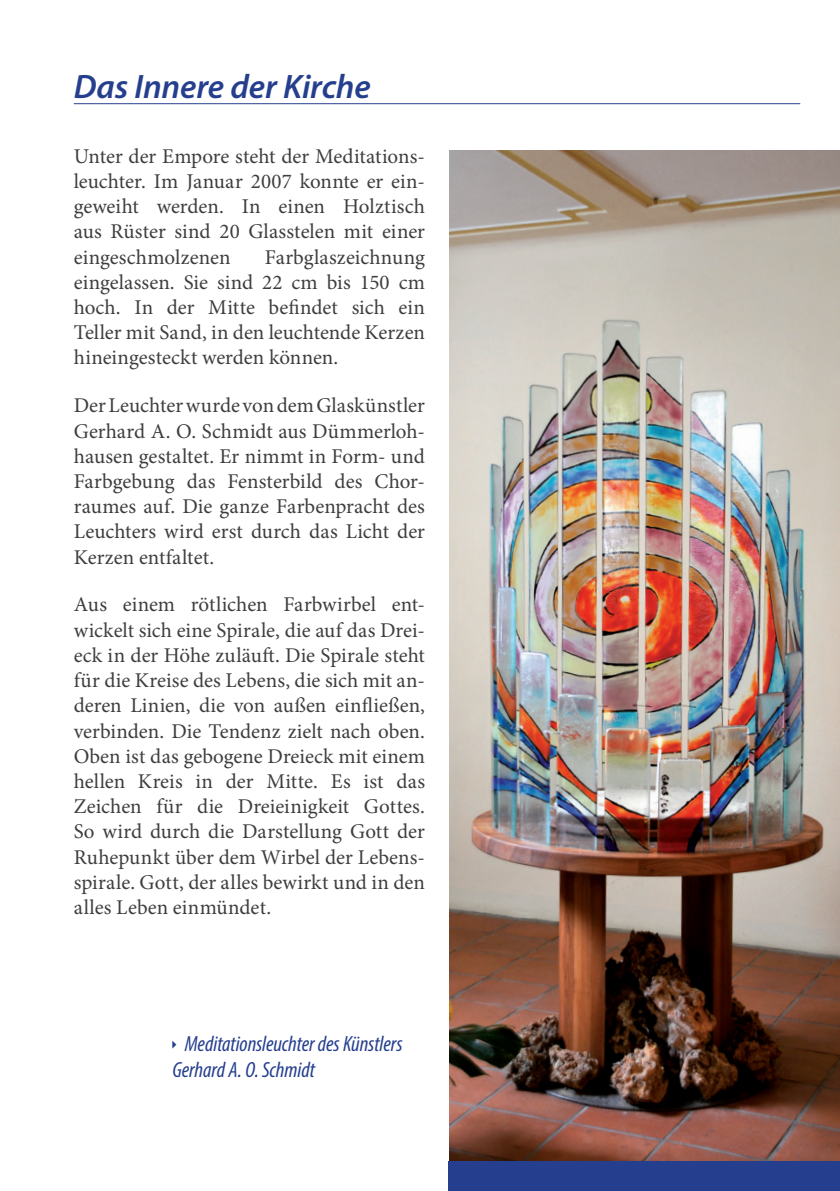
<style>
.page{position:relative;width:840px;height:1191px;background:#fff}
.page>*{position:absolute;margin:0;border:0;box-sizing:border-box;transform-origin:0 0}
.t1{font:italic 600 34px "Myriad Pro";letter-spacing:-.005em;color:#253f8e}
.t2{font:italic condensed 22px/26.4px "Myriad Pro";letter-spacing:-.005em;color:#253f8e}
.t3{font:21px/25.2px "Minion Pro";color:#3e3e3f;text-align:justify}
</style>
<div class="page">
<img style="left:449px;top:150px;width:390px;height:1011px">
<hr style="left:74px;top:103px;width:725px;height:1px;background:#253f8e">
<div style="left:448px;top:1161px;width:391px;height:30px;background:#253f8e"></div>
<h1 class="t1" style="left:74px;top:64px;width:298px">Das Innere der Kirche</h1>
<p class="t3" style="left:74px;top:143px;width:352px">Unter der Empore steht der Meditations&shy;leuchter. Im Januar 2007 konnte er ein&shy;geweiht werden. In einen Holztisch aus Rüster sind 20 Glasstelen mit einer eingeschmolzenen</p>
<p class="t3" style="left:74px;top:244px;width:352px;text-indent:191px">Farbglaszeichnung eingelassen. Sie sind 22 cm bis 150 cm hoch. In der Mitte befindet sich ein Teller mit Sand, in den leuchtende Kerzen hineingesteckt werden können.</p>
<p class="t3" style="left:74px;top:393px;width:352px">Der Leuchter wurde von dem Glaskünstler Gerhard A. O. Schmidt aus Dümmerloh&shy;hausen gestaltet. Er nimmt in Form- und Farbgebung das Fensterbild des Chor&shy;raumes auf. Die ganze Farbenpracht des Leuchters wird erst durch das Licht der Kerzen entfaltet.</p>
<p class="t3" style="left:74px;top:592px;width:352px">Aus einem rötlichen Farbwirbel ent&shy;wickelt sich eine Spirale, die auf das Drei&shy;eck in der Höhe zuläuft. Die Spirale steht für die Kreise des Lebens, die sich mit an&shy;deren Linien, die von außen einfließen, verbinden. Die Tendenz zielt nach oben.<br>Oben ist das gebogene Dreieck mit einem hellen Kreis in der Mitte. Es ist das Zeichen für die Dreieinigkeit Gottes.<br>So wird durch die Darstellung Gott der Ruhepunkt über dem Wirbel der Lebens&shy;spirale. Gott, der alles bewirkt und in den alles Leben einmündet.</p>
<p class="t2" style="left:172px;top:1030px;width:231px;text-indent:12px">Meditationsleuchter des Künstlers<br>Gerhard A. O. Schmidt</p>
</div>
